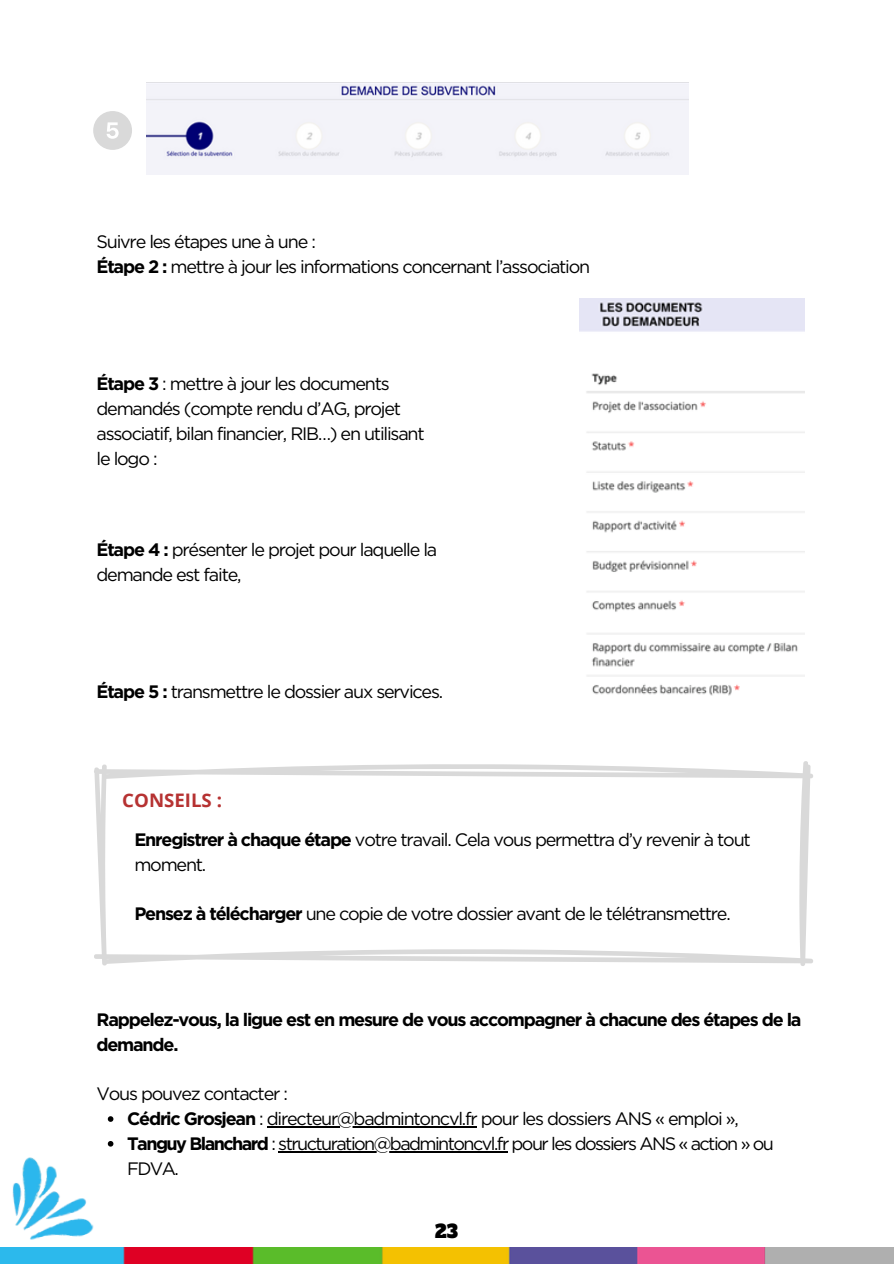
<style>
.page{position:relative;width:894px;height:1264px;background:#fff}
.page>*{position:absolute;margin:0;border:0;box-sizing:border-box;transform-origin:0 0}
.t1{font:700 18.6px "Open Sans";color:#b63232}
.t2{font:18px/24.8px "Gotham";letter-spacing:-.065em;color:#000}
.t3{font:700 18px/24.8px "Gotham";letter-spacing:-.065em;color:#000}
.t4{font:18px "Alfa Slab One";color:#000}
.s1{font-weight:700}
</style>
<div class="page">
<img style="left:579px;top:299px;width:225px;height:397px">
<svg style="left:94px;top:761px;width:719px;height:205px"></svg>
<svg style="left:93px;top:111px;width:39px;height:39px"></svg>
<img style="left:147px;top:84px;width:541px;height:90px">
<svg style="left:108px;top:1116px;width:5px;height:5px"></svg>
<hr style="left:267px;top:1126px;width:209px;height:1px;background:#000">
<svg style="left:108px;top:1141px;width:5px;height:5px"></svg>
<hr style="left:278px;top:1151px;width:229px;height:1px;background:#000">
<img style="left:0;top:1247px;width:893px;height:16px">
<img style="left:0;top:1157px;width:99px;height:100px">
<p class="t2" style="left:96px;top:229px;width:495px">Suivre les étapes une à une :<br><span class="s1">Étape 2 :</span> mettre à jour les informations concernant l’association</p>
<p class="t2" style="left:96px;top:371px;width:329px"><span class="s1">Étape 3</span> : mettre à jour les documents demandés (compte rendu d’AG, projet associatif, bilan financier, RIB…) en utilisant le logo :</p>
<p class="t2" style="left:96px;top:537px;width:342px"><span class="s1">Étape 4 :</span> présenter le projet pour laquelle la demande est faite,</p>
<p class="t2" style="left:96px;top:678px;width:348px"><span class="s1">Étape 5 :</span> transmettre le dossier aux services.</p>
<p class="t1" style="left:122px;top:787px;width:101px">CONSEILS :</p>
<p class="t2" style="left:134px;top:827px;width:617px"><span class="s1">Enregistrer à chaque étape</span> votre travail. Cela vous permettra d’y revenir à tout moment.</p>
<p class="t2" style="left:134px;top:901px;width:597px"><span class="s1">Pensez à télécharger</span> une copie de votre dossier avant de le télétransmettre.</p>
<p class="t3" style="left:96px;top:1007px;width:706px">Rappelez-vous, la ligue est en mesure de vous accompagner à chacune des étapes de la demande.</p>
<p class="t2" style="left:127px;top:1081px;width:648px;text-indent:-31px">Vous pouvez contacter :<br><span class="s1">Cédric Grosjean</span> : directeur@badmintoncvl.fr pour les dossiers ANS « emploi », <span class="s1">Tanguy Blanchard</span> : structuration@badmintoncvl.fr pour les dossiers ANS « action » ou FDVA.</p>
<h1 class="t4" style="left:435px;top:1219px;width:24px">23</h1>
</div>
